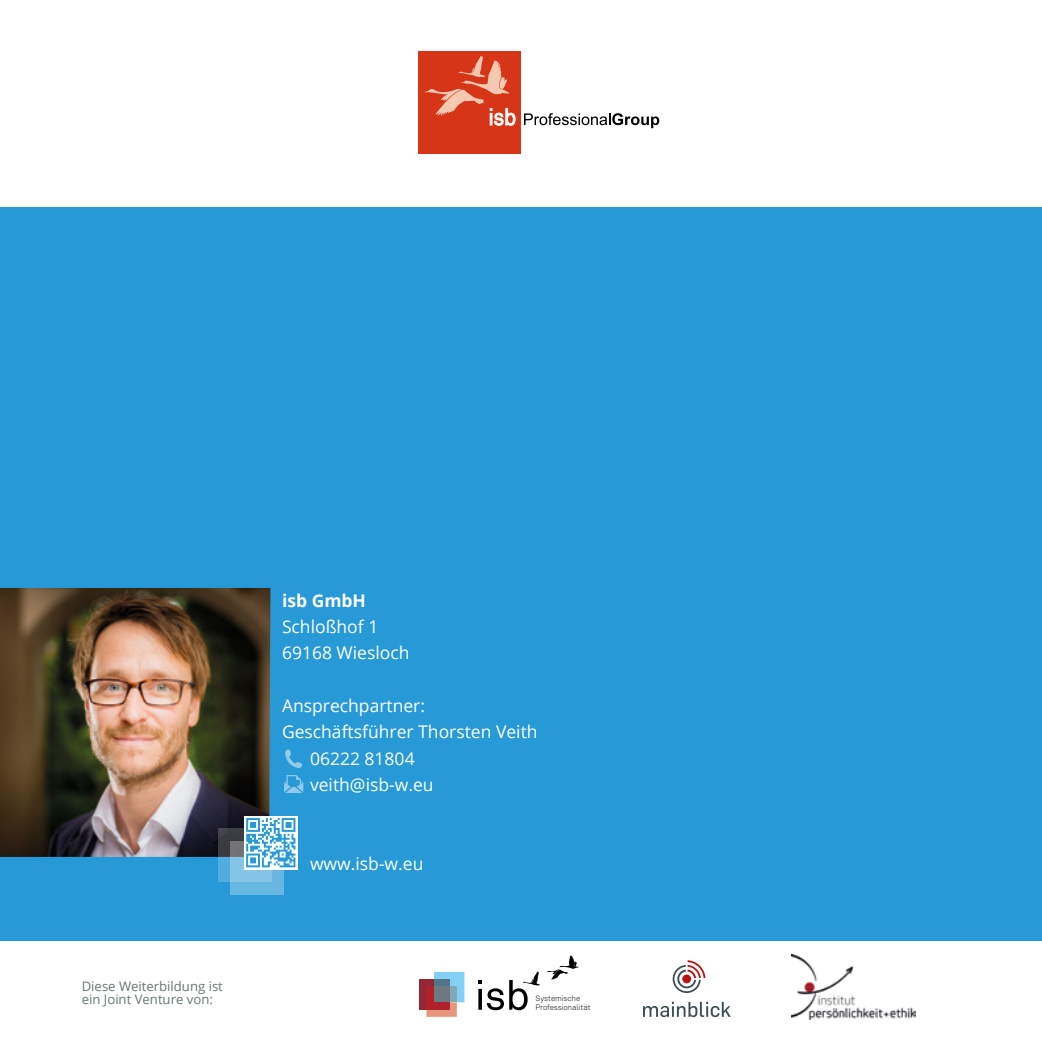
<style>
.page{position:relative;width:1042px;height:1042px;background:#fff}
.page>*{position:absolute;margin:0;border:0;box-sizing:border-box;transform-origin:0 0}
.t1{font:17.5px "Open Sans";color:#fff}
.t2{font:700 17.5px "Open Sans";color:#fff}
.t3{font:13.12px "Open Sans";color:#6a7770}
.t4{font:300 7.88px/8.9px "Akkurat";letter-spacing:-.01em;color:#000}
</style>
<div class="page">
<div style="left:0;top:0;width:1042px;height:940px;background:#2699d6"></div>
<svg style="left:285px;top:749px;width:18px;height:19px"></svg>
<svg style="left:284px;top:775px;width:19px;height:18px"></svg>
<img style="left:0;top:588px;width:270px;height:269px">
<svg style="left:218px;top:828px;width:26px;height:54px"></svg>
<svg style="left:230px;top:841px;width:53px;height:54px;background:#76b5d6"></svg>
<svg style="left:244px;top:816px;width:53px;height:53px"></svg>
<svg style="left:246px;top:818px;width:49px;height:49px"></svg>
<div style="left:0;top:0;width:1042px;height:207px;background:#fff"></div>
<svg style="left:643px;top:1002px;width:88px;height:15px"></svg>
<svg style="left:672px;top:960px;width:33px;height:33px"></svg>
<img style="left:791px;top:954px;width:124px;height:66px">
<svg style="left:546px;top:955px;width:33px;height:25px"></svg>
<svg style="left:478px;top:971px;width:62px;height:39px"></svg>
<div style="left:419px;top:979px;width:31px;height:31px;background:#922835"></div>
<svg style="left:426px;top:972px;width:38px;height:45px"></svg>
<div style="left:434px;top:979px;width:16px;height:7px;background:#517486"></div>
<div style="left:450px;top:986px;width:7px;height:16px;background:#84a7b6"></div>
<div style="left:434px;top:986px;width:16px;height:16px;background:#6c7981"></div>
<div style="left:418px;top:52px;width:102px;height:102px;background:#d63517"></div>
<svg style="left:524px;top:113px;width:135px;height:15px"></svg>
<svg style="left:425px;top:55px;width:90px;height:71px"></svg>
<p class="t2" style="left:282px;top:588px;width:85px">isb GmbH</p>
<p class="t1" style="left:282px;top:615px;width:98px">Schloßhof 1</p>
<p class="t1" style="left:282px;top:641px;width:129px">69168 Wiesloch</p>
<p class="t1" style="left:282px;top:693px;width:145px">Ansprechpartner:</p>
<p class="t1" style="left:282px;top:720px;width:257px">Geschäftsführer Thorsten Veith</p>
<p class="t1" style="left:310px;top:746px;width:106px">06222 81804</p>
<p class="t1" style="left:310px;top:772px;width:125px">veith@isb-w.eu</p>
<p class="t1" style="left:310px;top:851px;width:115px">www.isb-w.eu</p>
<p class="t3" style="left:82px;top:977px;width:143px">Diese Weiterbildung ist</p>
<p class="t3" style="left:82px;top:990px;width:133px">ein Joint Venture von:</p>
<p class="t4" style="left:535px;top:994px;width:57px">Systemische<br>Professionalität</p>
</div>
